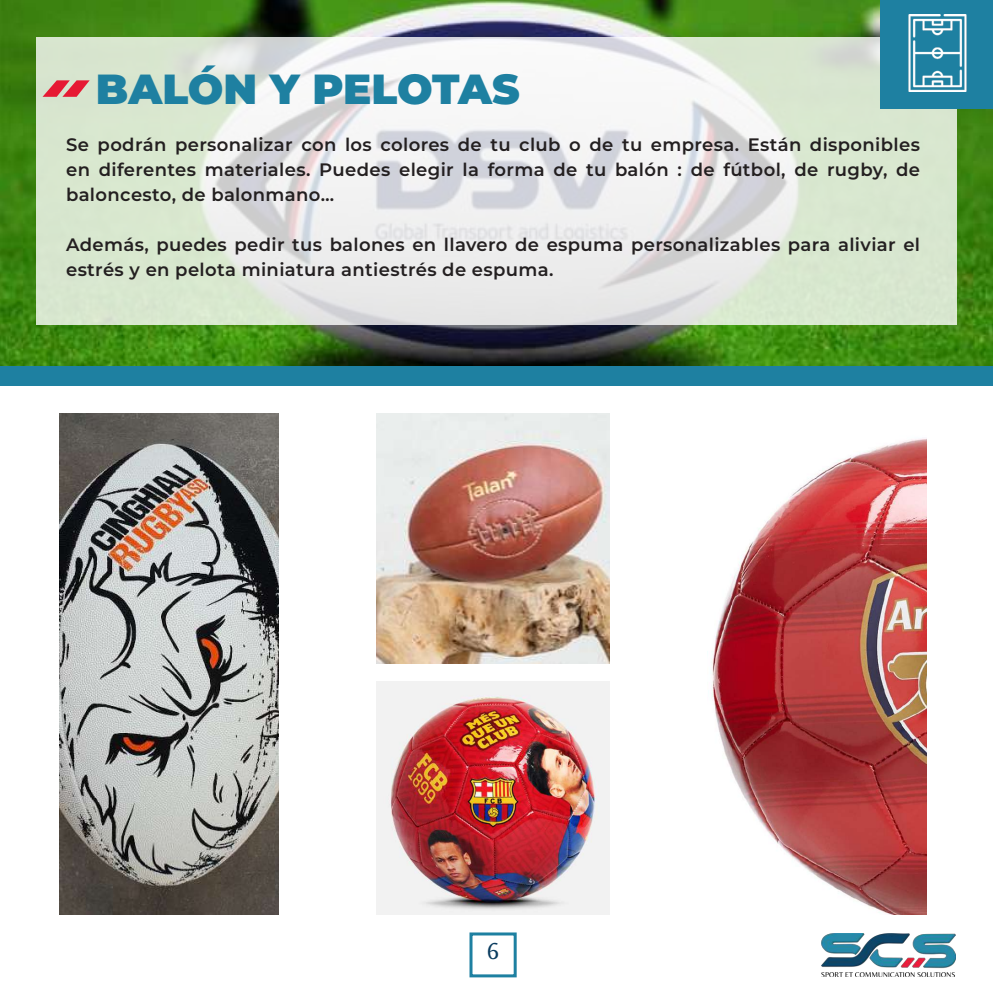
<style>
.page{position:relative;width:993px;height:993px;background:#fff}
.page>*{position:absolute;margin:0;border:0;box-sizing:border-box;transform-origin:0 0}
.t1{font:900 42px "Montserrat";letter-spacing:-.005em;color:#1e80a1}
.t2{font:24px "Belleza";color:#0a3c5f}
.t3{font:600 18px/25px "Montserrat";letter-spacing:.02em;color:#231f20;text-align:justify}
</style>
<div class="page">
<img style="left:0;top:0;width:992px;height:376px">
<img style="left:707px;top:439px;width:219px;height:475px">
<div style="left:469px;top:932px;width:47px;height:45px;border:3px solid #1e80a1"></div>
<svg style="left:36px;top:38px;width:920px;height:287px"></svg>
<div style="left:880px;top:0;width:112px;height:108px;background:#1e80a1"></div>
<img style="left:908px;top:15px;width:59px;height:76px">
<div style="left:1px;top:366px;width:991px;height:20px;background:#1e80a1"></div>
<img style="left:60px;top:413px;width:219px;height:501px">
<img style="left:376px;top:413px;width:233px;height:250px">
<img style="left:376px;top:681px;width:233px;height:233px">
<img style="left:821px;top:933px;width:134px;height:42px">
<svg style="left:43px;top:80px;width:47px;height:17px"></svg>
<h1 class="t1" style="left:96px;top:58px;width:425px">BALÓN Y PELOTAS</h1>
<p class="t3" style="left:66px;top:131px;width:855px">Se podrán personalizar con los colores de tu club o de tu empresa. Están disponibles en diferentes materiales. Puedes elegir la forma de tu balón : de fútbol, de rugby, de baloncesto, de balonmano…</p>
<p class="t3" style="left:66px;top:231px;width:855px">Además, puedes pedir tus balones en llavero de espuma personalizables para aliviar el estrés y en pelota miniatura antiestrés de espuma.</p>
<h2 class="t2" style="left:487px;top:936px;width:13px">6</h2>
</div>
